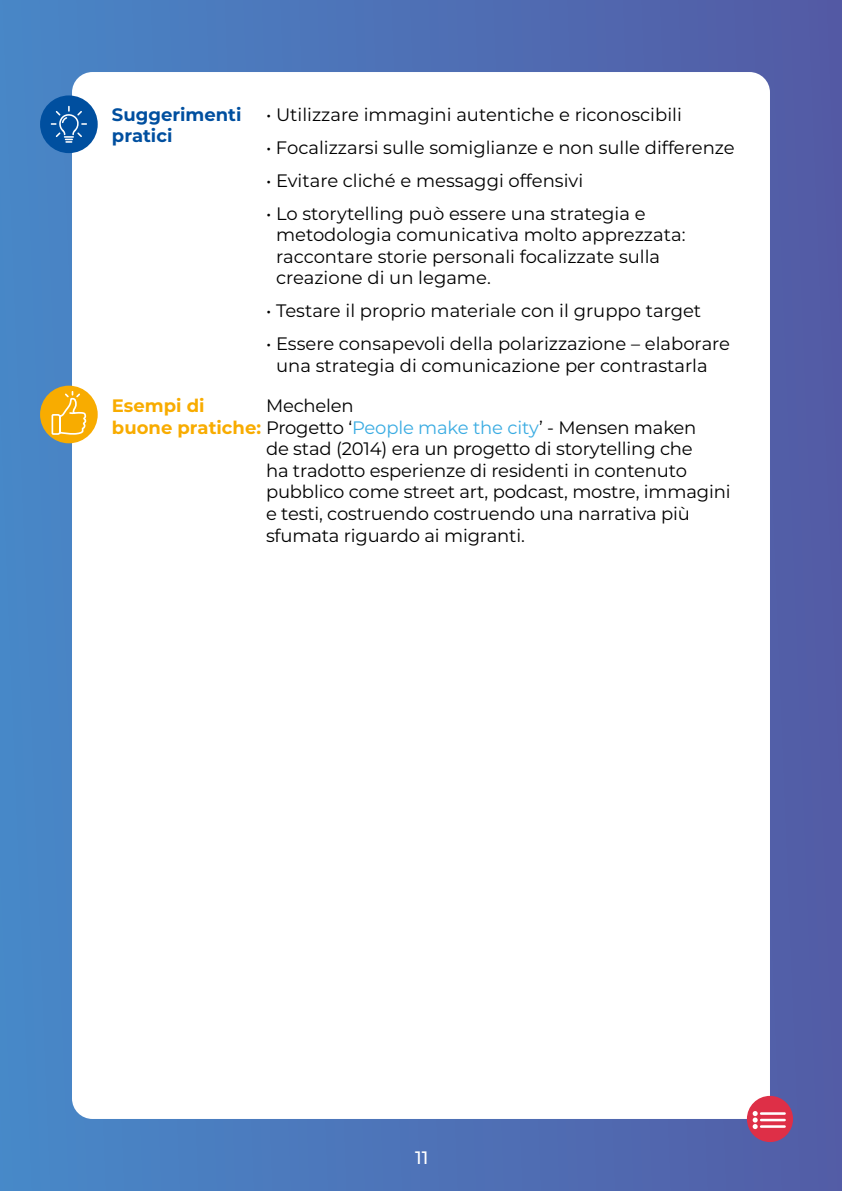
<style>
.page{position:relative;width:842px;height:1191px;background:#fff}
.page>*{position:absolute;margin:0;border:0;box-sizing:border-box;transform-origin:0 0}
.t1{font:18px/21.6px "Montserrat";color:#000}
.t2{font:700 18px/21.6px "Montserrat";color:#f8ac00}
.t3{font:700 18px/21.6px "Montserrat";color:#004f9f}
.t4{font:500 18px "Montserrat";color:#fff}
.s1{font-weight:400;color:#000}
.s2{font-weight:400;color:#3bace2}
</style>
<div class="page">
<div style="left:0;top:0;width:842px;height:1191px;background:linear-gradient(to right,#4888c8,#535ba5)"></div>
<div style="left:72px;top:72px;width:698px;height:1047px;background:#fff;border-radius:20px"></div>
<div style="left:747px;top:1095px;width:46px;height:47px;background:#de2f47;border-radius:50%"></div>
<hr style="left:761px;top:1112px;width:24px;height:2px;background:#fff">
<hr style="left:761px;top:1118px;width:24px;height:3px;background:#fff">
<hr style="left:761px;top:1125px;width:24px;height:2px;background:#fff">
<svg style="left:753px;top:1111px;width:5px;height:18px"></svg>
<div style="left:40px;top:95px;width:58px;height:58px;background:#004f9f;border-radius:50%"></div>
<svg style="left:51px;top:106px;width:36px;height:37px"></svg>
<div style="left:40px;top:386px;width:58px;height:57px;background:#f8ac00;border-radius:50%"></div>
<svg style="left:51px;top:390px;width:36px;height:45px"></svg>
<p class="t3" style="left:112px;top:103px;width:131px">Suggerimenti pratici</p>
<p class="t1" style="left:266px;top:103px;width:417px">• Utilizzare immagini autentiche e riconoscibili</p>
<p class="t1" style="left:266px;top:136px;width:470px">• Focalizzarsi sulle somiglianze e non sulle differenze</p>
<p class="t1" style="left:266px;top:169px;width:319px">• Evitare cliché e messaggi offensivi</p>
<p class="t1" style="left:276px;top:202px;width:411px;text-indent:-10px">• Lo storytelling può essere una strategia e metodologia comunicativa molto apprezzata: raccontare storie personali focalizzate sulla creazione di un legame.</p>
<p class="t1" style="left:266px;top:299px;width:437px">• Testare il proprio materiale con il gruppo target</p>
<p class="t1" style="left:276px;top:332px;width:456px;text-indent:-10px">• Essere consapevoli della polarizzazione – elaborare una strategia di comunicazione per contrastarla</p>
<p class="t2" style="left:112px;top:394px;width:586px">Esempi di<br>buone pratiche: <span class="s1">Progetto ‘</span><span class="s2">People make the city</span><span class="s1">’ - Mensen maken</span></p>
<p class="t1" style="left:266px;top:394px;width:89px">Mechelen</p>
<p class="t1" style="left:266px;top:437px;width:466px">de stad (2014) era un progetto di storytelling che<br>ha tradotto esperienze di residenti in contenuto pubblico come street art, podcast, mostre, immagini e testi, costruendo costruendo una narrativa più sfumata riguardo ai migranti.</p>
<p class="t4" style="left:415px;top:1144px;width:15px">11</p>
</div>
